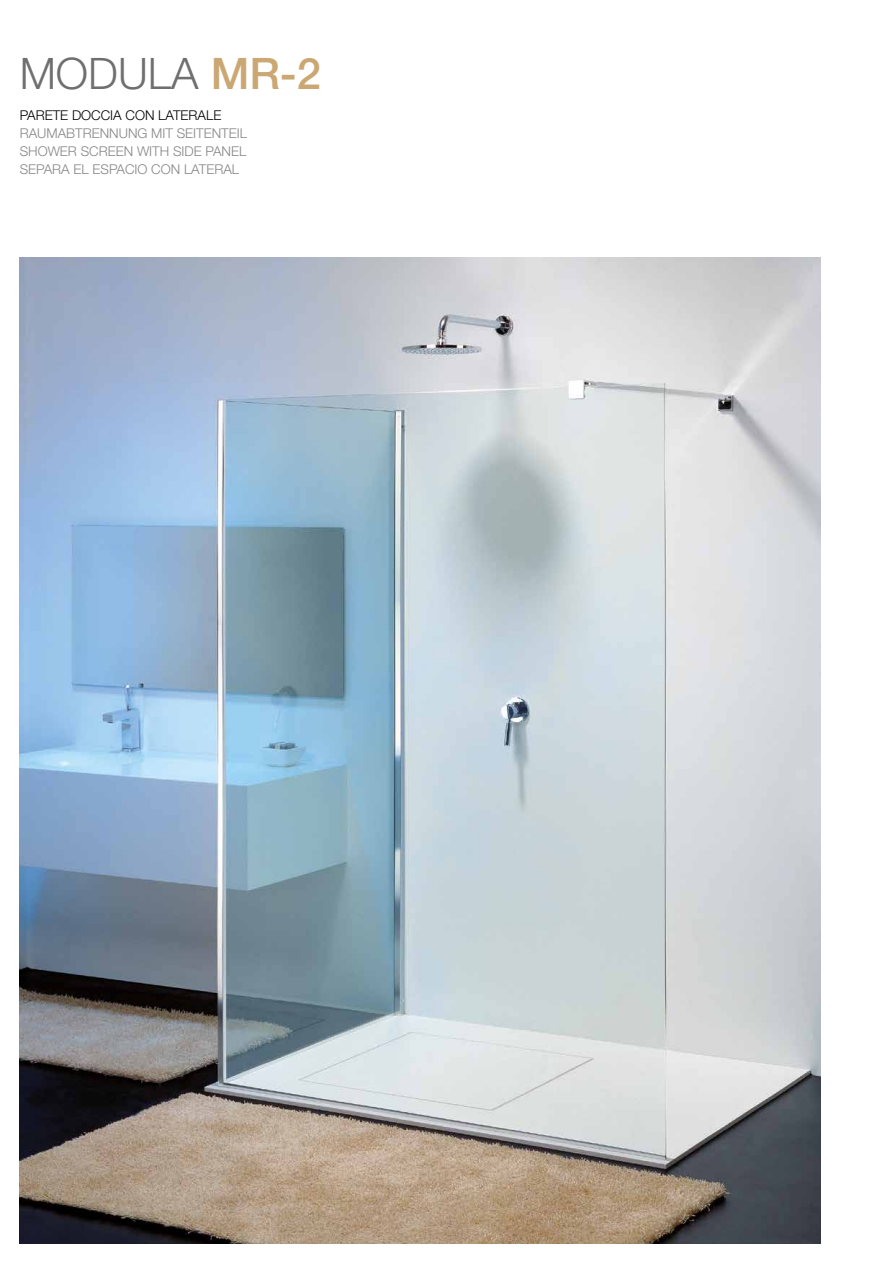
<style>
.page{position:relative;width:893px;height:1263px;background:#fff}
.page>*{position:absolute;margin:0;border:0;box-sizing:border-box;transform-origin:0 0}
.t1{font:300 43.5px "Helvetica Neue LT Std";color:#706f6f}
.t2{font:300 13.5px/18px "Helvetica Neue LT Std";color:#878787;text-align:justify}
.t3{font:300 13.5px "Helvetica Neue LT Std";color:#000}
.s1{font-weight:500;color:#cba873}
</style>
<div class="page">
<img style="left:20px;top:258px;width:801px;height:986px">
<h1 class="t1" style="left:20px;top:47px;width:303px">MODULA <span class="s1">MR-2</span></h1>
<p class="t3" style="left:20px;top:107px;width:203px">PARETE DOCCIA CON LATERALE</p>
<p class="t2" style="left:20px;top:124px;width:229px">RAUMABTRENNUNG MIT SEITENTEIL SHOWER SCREEN WITH SIDE PANEL SEPARA EL ESPACIO CON LATERAL</p>
</div>
